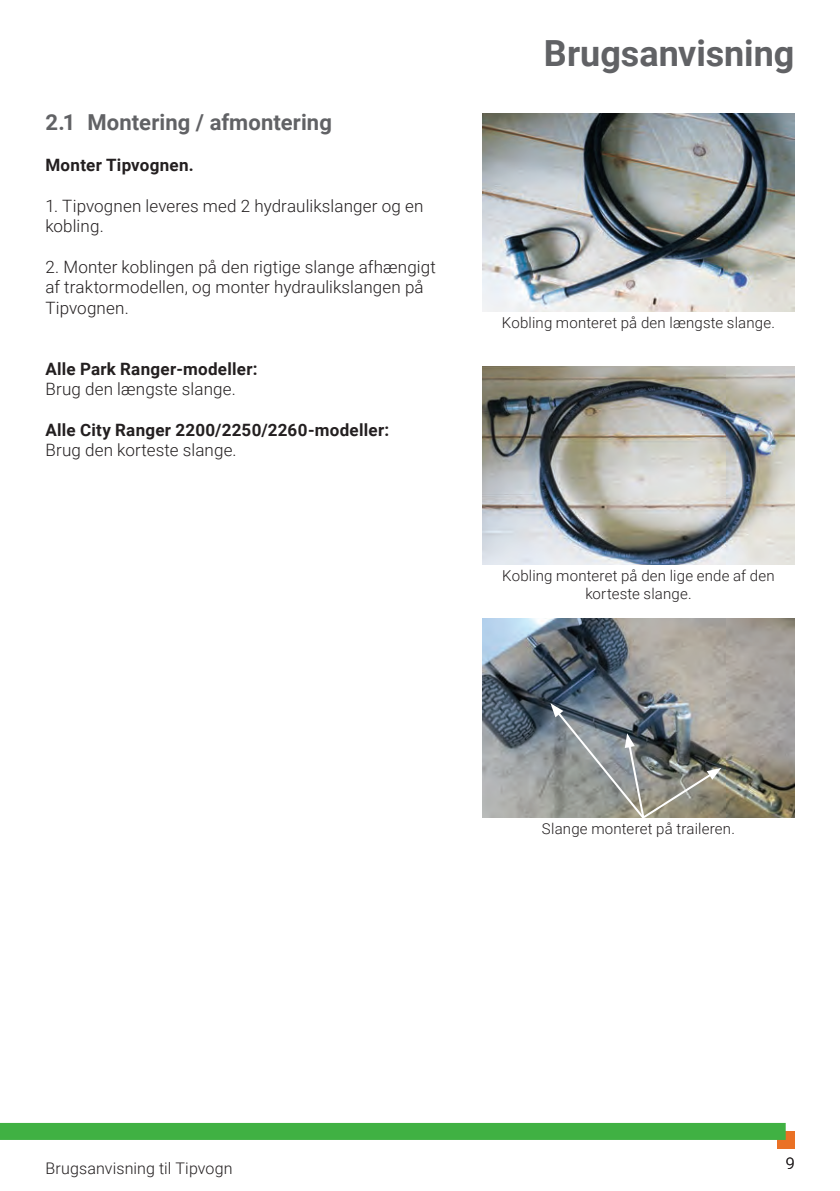
<style>
.page{position:relative;width:840px;height:1191px;background:#fff}
.page>*{position:absolute;margin:0;border:0;box-sizing:border-box;transform-origin:0 0}
.t1{font:700 36px "Roboto";color:#616265}
.t2{font:700 22px "Roboto";letter-spacing:.005em;color:#616265}
.t3{font:300 17px/20.4px "Roboto";letter-spacing:.01em;color:#231f20}
.t4{font:700 17px "Roboto";letter-spacing:.015em;color:#231f20}
.t5{font:300 16px "Roboto";letter-spacing:.01em;color:#231f20}
.t6{font:300 15px/18px "Roboto";letter-spacing:.015em;color:#231f20;text-align:center}
</style>
<div class="page">
<div style="left:776px;top:1131px;width:18px;height:17px;background:#ea7125"></div>
<div style="left:0;top:1123px;width:785px;height:17px;background:#40b143"></div>
<img style="left:482px;top:113px;width:312px;height:199px">
<img style="left:482px;top:366px;width:312px;height:198px">
<img style="left:482px;top:618px;width:312px;height:199px">
<svg style="left:550px;top:703px;width:171px;height:115px;background:#878b88"></svg>
<p class="t2" style="left:45px;top:107px;width:288px">2.1 Montering / afmontering</p>
<p class="t4" style="left:45px;top:153px;width:150px">Monter Tipvognen.</p>
<p class="t3" style="left:45px;top:195px;width:379px">1. Tipvognen leveres med 2 hydraulikslanger og en kobling.</p>
<p class="t3" style="left:45px;top:256px;width:392px">2. Monter koblingen på den rigtige slange afhængigt af traktormodellen, og monter hydraulikslangen på<br>Tipvognen.</p>
<p class="t4" style="left:45px;top:357px;width:214px">Alle Park Ranger-modeller:</p>
<p class="t3" style="left:45px;top:378px;width:192px">Brug den længste slange.</p>
<p class="t4" style="left:45px;top:418px;width:345px">Alle City Ranger 2200/2250/2260-modeller:</p>
<p class="t3" style="left:45px;top:439px;width:193px">Brug den korteste slange.</p>
<h1 class="t1" style="left:543px;top:28px;width:252px">Brugsanvisning</h1>
<p class="t6" style="left:501px;top:313px;width:274px">Kobling monteret på den længste slange.</p>
<p class="t6" style="left:502px;top:566px;width:274px">Kobling monteret på den lige ende af den korteste slange.</p>
<p class="t6" style="left:541px;top:819px;width:194px">Slange monteret på traileren.</p>
<p class="t5" style="left:45px;top:1157px;width:188px">Brugsanvisning til Tipvogn</p>
<p class="t5" style="left:785px;top:1152px;width:10px">9</p>
</div>
